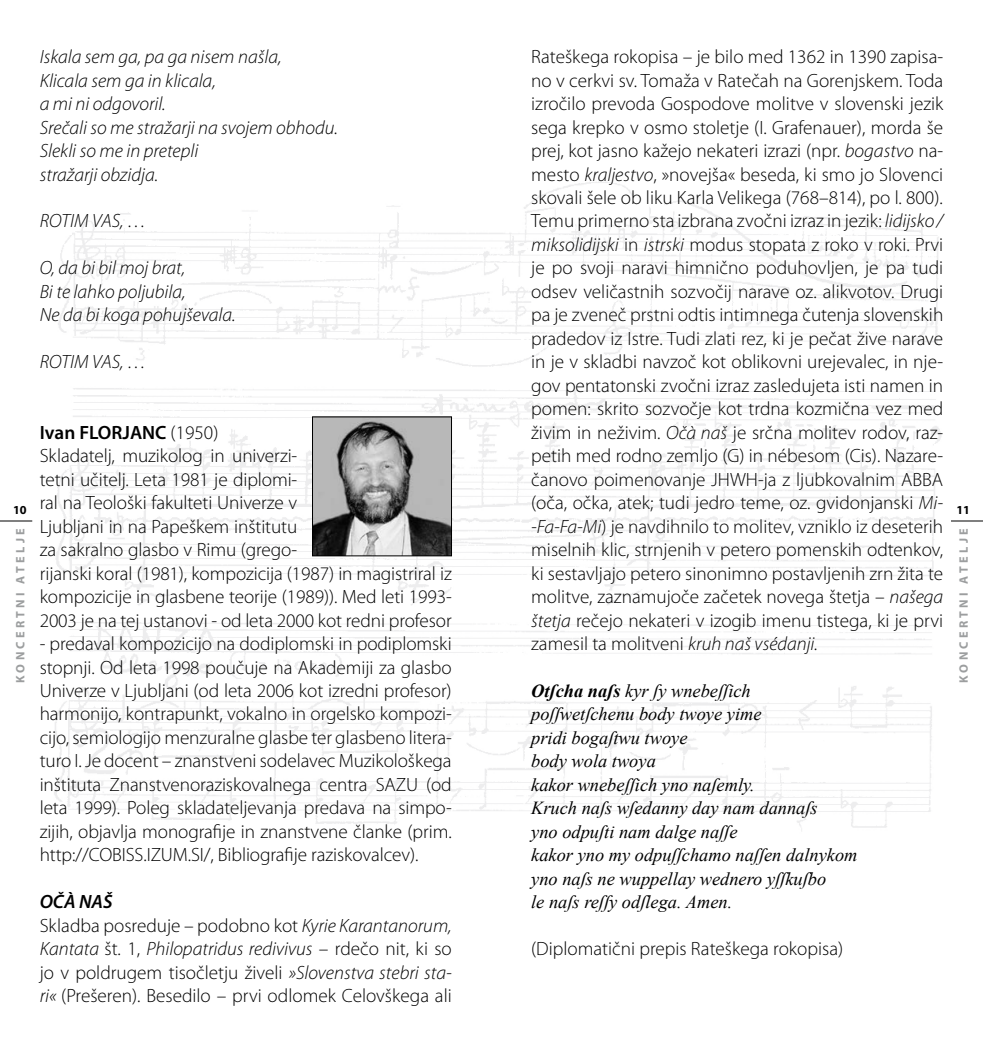
<style>
.page{position:relative;width:983px;height:1042px;background:#fff}
.page>*{position:absolute;margin:0;border:0;box-sizing:border-box;transform-origin:0 0}
.body-prvi{font:300 19.25px/23.4px "Myriad Pro";letter-spacing:-.005em;color:#000;text-align:justify}
.body-prvi-2{font:italic 300 19.25px "Myriad Pro";color:#000}
.body-prvi-3{font:600 19.25px "Myriad Pro";color:#000}
.body-prvi-4{font:italic 600 19.25px "Myriad Pro";color:#000}
.t1{font:italic 18.38px "Times New Roman";color:#000}
.t2{font:700 12.25px "Myriad Pro";letter-spacing:.27em;color:#9c9e9f}
.t3{font:700 12.25px "Myriad Pro";color:#000}
.s1{font-style:italic}
.s2{font-weight:700}
.s3{font-weight:300}
</style>
<div class="page">
<hr style="left:0;top:521px;width:32px;height:1px;background:#000">
<hr style="left:950px;top:521px;width:32px;height:1px;background:#000">
<img style="left:54px;top:182px;width:887px;height:649px">
<img style="left:314px;top:419px;width:135px;height:135px">
<div style="left:312px;top:417px;width:139px;height:139px;border:1px solid #000"></div>
<p class="body-prvi" style="left:531px;top:45px;width:413px">Rateškega rokopisa – je bilo med 1362 in 1390 zapisa&shy;no v cerkvi sv. Tomaža v Ratečah na Gorenjskem. Toda izročilo prevoda Gospodove molitve v slovenski jezik sega krepko v osmo stoletje (I. Grafenauer), morda še prej, kot jasno kažejo nekateri izrazi (npr. <span class="s1">bogastvo</span> na&shy;mesto <span class="s1">kraljestvo</span>, »novejša« beseda, ki smo jo Slovenci skovali šele ob liku Karla Velikega (768–814), po l. 800).</p>
<p class="body-prvi" style="left:531px;top:210px;width:413px">Temu primerno sta izbrana zvočni izraz in jezik: <span class="s1">lidijsko / miksolidijski</span> in <span class="s1">istrski</span> modus stopata z roko v roki. Prvi je po svoji naravi himnično poduhovljen, je pa tudi odsev veličastnih sozvočij narave oz. alikvotov. Drugi pa je zveneč prstni odtis intimnega čutenja slovenskih pradedov iz Istre. Tudi zlati rez, ki je pečat žive narave in je v skladbi navzoč kot oblikovni urejevalec, in nje&shy;gov pentatonski zvočni izraz zasledujeta isti namen in pomen: skrito sozvočje kot trdna kozmična vez med živim in neživim. <span class="s1">Očà naš</span> je srčna molitev rodov, raz&shy;petih med rodno zemljo (G) in nébesom (Cis). Nazare&shy;čanovo poimenovanje JHWH-ja z ljubkovalnim ABBA (oča, očka, atek; tudi jedro teme, oz. gvidonjanski <span class="s1">Mi--Fa-Fa-Mi</span>) je navdihnilo to molitev, vzniklo iz deseterih miselnih klic, strnjenih v petero pomenskih odtenkov, ki sestavljajo petero sinonimno postavljenih zrn žita te molitve, zaznamujoče začetek novega štetja – <span class="s1">našega štetja</span> rečejo nekateri v izogib imenu tistega, ki je prvi zamesil ta molitveni <span class="s1">kruh naš vsédanji.</span></p>
<p class="t1" style="left:531px;top:678px;width:221px"><span class="s2">Otſcha naſs</span> kyr ſy wnebeſſich</p>
<p class="t1" style="left:531px;top:701px;width:232px">poſſwetſchenu body twoye yime</p>
<p class="t1" style="left:531px;top:725px;width:158px">pridi bogaſtwu twoye</p>
<p class="t1" style="left:531px;top:748px;width:126px">body wola twoya</p>
<p class="t1" style="left:531px;top:772px;width:225px">kakor wnebeſſich yno naſemly.</p>
<p class="t1" style="left:531px;top:795px;width:288px">Kruch naſs wſedanny day nam dannaſs</p>
<p class="t1" style="left:531px;top:819px;width:208px">yno odpuſti nam dalge naſſe</p>
<p class="t1" style="left:531px;top:842px;width:328px">kakor yno my odpuſſchamo naſſen dalnykom</p>
<p class="t1" style="left:531px;top:866px;width:296px">yno naſs ne wuppellay wednero yſſkuſbo</p>
<p class="t1" style="left:531px;top:889px;width:203px">le naſs reſſy odſlega. Amen.</p>
<p class="body-prvi" style="left:531px;top:937px;width:313px">(Diplomatični prepis Rateškega rokopisa)</p>
<p class="body-prvi-2" style="left:40px;top:47px;width:243px">Iskala sem ga, pa ga nisem našla,</p>
<p class="body-prvi-2" style="left:40px;top:70px;width:177px">Klicala sem ga in klicala,</p>
<p class="body-prvi-2" style="left:40px;top:93px;width:127px">a mi ni odgovoril.</p>
<p class="body-prvi-2" style="left:40px;top:117px;width:299px">Srečali so me stražarji na svojem obhodu.</p>
<p class="body-prvi-2" style="left:40px;top:140px;width:160px">Slekli so me in pretepli</p>
<p class="body-prvi-2" style="left:40px;top:164px;width:120px">stražarji obzidja.</p>
<p class="body-prvi-2" style="left:40px;top:211px;width:108px">ROTIM VAS, …</p>
<p class="body-prvi-2" style="left:40px;top:258px;width:147px">O, da bi bil moj brat,</p>
<p class="body-prvi-2" style="left:40px;top:281px;width:147px">Bi te lahko poljubila,</p>
<p class="body-prvi-2" style="left:40px;top:305px;width:197px">Ne da bi koga pohujševala.</p>
<p class="body-prvi-2" style="left:40px;top:352px;width:108px">ROTIM VAS, …</p>
<p class="body-prvi-3" style="left:40px;top:422px;width:180px">Ivan FLORJANC <span class="s3">(1950)</span></p>
<p class="body-prvi" style="left:40px;top:444px;width:413px;text-align:left">Skladatelj, muzikolog in univerzi-<br>tetni učitelj. Leta 1981 je diplomi-<br>ral na Teološki fakulteti Univerze v<br>Ljubljani in na Papeškem inštitutu<br>za sakralno glasbo v Rimu (grego-<br>rijanski koral (1981), kompozicija (1987) in magistriral iz kompozicije in glasbene teorije (1989)). Med leti 1993- 2003 je na tej ustanovi - od leta 2000 kot redni profesor</p>
<p class="body-prvi" style="left:40px;top:632px;width:413px">- predaval kompozicijo na dodiplomski in podiplomski stopnji. Od leta 1998 poučuje na Akademiji za glasbo Univerze v Ljubljani (od leta 2006 kot izredni profesor) harmonijo, kontrapunkt, vokalno in orgelsko kompozi&shy;cijo, semiologijo menzuralne glasbe ter glasbeno litera&shy;turo I. Je docent – znanstveni sodelavec Muzikološkega inštituta Znanstvenoraziskovalnega centra SAZU (od leta 1999). Poleg skladateljevanja predava na simpo&shy;zijih, objavlja monografije in znanstvene članke (prim. http://COBISS.IZUM.SI/, Bibliografije raziskovalcev).</p>
<p class="body-prvi-4" style="left:40px;top:891px;width:74px">OČÀ NAŠ</p>
<p class="body-prvi" style="left:40px;top:914px;width:413px">Skladba posreduje – podobno kot <span class="s1">Kyrie Karantanorum, Kantata</span> št. 1, <span class="s1">Philopatridus redivivus</span> – rdečo nit, ki so jo v poldrugem tisočletju živeli <span class="s1">»Slovenstva stebri sta&shy;ri«</span> (Prešeren). Besedilo – prvi odlomek Celovškega ali</p>
<p class="t3" style="left:13px;top:502px;width:15px">10</p>
<p class="t3" style="left:956px;top:502px;width:15px">11</p>
<p class="t2" style="left:13px;top:683px;width:156px;rotate:-90deg">KONCERTNI ATELJE</p>
<p class="t2" style="left:956px;top:683px;width:156px;rotate:-90deg">KONCERTNI ATELJE</p>
</div>
